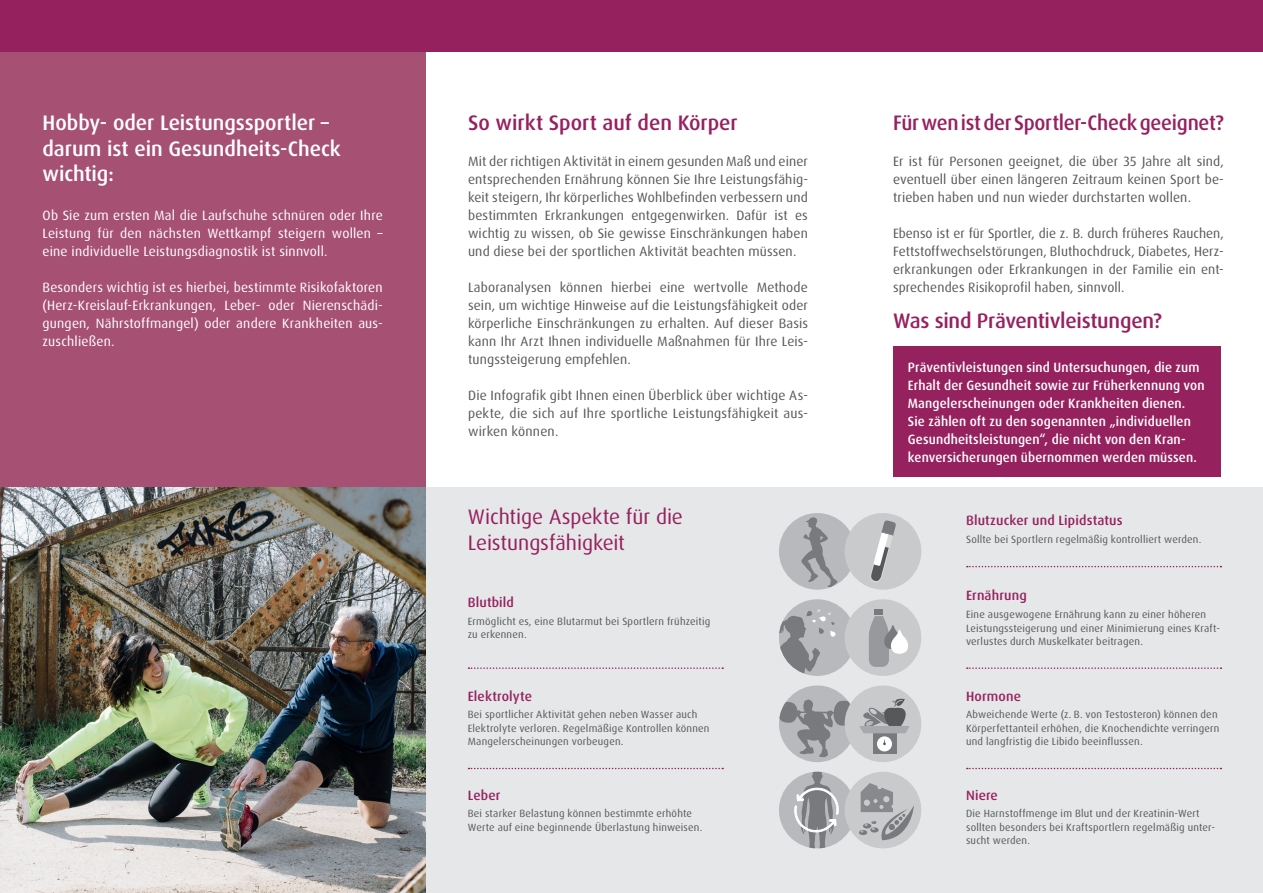
<style>
.page{position:relative;width:1263px;height:893px;background:#fff}
.page>*{position:absolute;margin:0;border:0;box-sizing:border-box;transform-origin:0 0}
.t1{font:500 21px/25.5px "Dax Pro";letter-spacing:-.005em;color:#fff}
.t2{font:500 21px "Dax Pro";letter-spacing:-.015em;color:#96215f}
.t3{font:21px/25.5px "Dax Pro";letter-spacing:-.005em;color:#96215f}
.t4{font:500 21px "Dax Pro";letter-spacing:-.015em;color:#96215f;scale:.96 1}
.t5{font:13.5px/18px "Dax Pro";letter-spacing:.01em;color:#57585a;text-align:justify}
.t6{font:13.5px/18px "Dax Pro";letter-spacing:.015em;color:#fff;text-align:justify}
.t7{font:500 13.5px/18px "Dax Pro";letter-spacing:.01em;color:#fff;scale:.96 1}
.t8{font:500 13.5px "Dax Pro";letter-spacing:.01em;color:#96215f}
.t9{font:10.5px/13.5px "Dax Pro";letter-spacing:.02em;color:#57585a}
</style>
<div class="page">
<div style="left:0;top:0;width:425px;height:494px;background:#a65074"></div>
<div style="left:0;top:0;width:1263px;height:51px;background:#96215f"></div>
<div style="left:0;top:487px;width:1263px;height:406px;background:#e6e7e9"></div>
<img style="left:0;top:487px;width:425px;height:406px">
<div style="left:893px;top:346px;width:327px;height:131px;background:#96215f"></div>
<div style="left:779px;top:599px;width:76px;height:77px;background:#b8b9bc;border-radius:50%"></div>
<svg style="left:779px;top:608px;width:58px;height:68px"></svg>
<div style="left:845px;top:599px;width:76px;height:77px;background:#c9cacc;border-radius:50%"></div>
<div style="left:875px;top:609px;width:8px;height:6px;background:#787a7d"></div>
<svg style="left:869px;top:616px;width:39px;height:51px"></svg>
<div style="left:779px;top:685px;width:76px;height:77px;background:#b8b9bc;border-radius:50%"></div>
<img style="left:779px;top:694px;width:76px;height:68px">
<div style="left:845px;top:685px;width:76px;height:77px;background:#c9cacc;border-radius:50%"></div>
<svg style="left:873px;top:733px;width:23px;height:21px"></svg>
<svg style="left:859px;top:698px;width:51px;height:35px"></svg>
<div style="left:877px;top:736px;width:15px;height:15px;background:#fff;border-radius:50%"></div>
<svg style="left:883px;top:739px;width:3px;height:6px"></svg>
<div style="left:779px;top:513px;width:76px;height:77px;background:#b8b9bc;border-radius:50%"></div>
<svg style="left:801px;top:517px;width:37px;height:70px"></svg>
<div style="left:845px;top:513px;width:76px;height:77px;background:#c9cacc;border-radius:50%"></div>
<svg style="left:870px;top:520px;width:26px;height:62px"></svg>
<div style="left:779px;top:772px;width:76px;height:76px;background:#b8b9bc;border-radius:50%"></div>
<svg style="left:792px;top:772px;width:49px;height:76px"></svg>
<div style="left:845px;top:772px;width:76px;height:76px;background:#c9cacc;border-radius:50%"></div>
<svg style="left:860px;top:783px;width:54px;height:57px"></svg>
<svg style="left:967px;top:566px;width:254px;height:1px"></svg>
<svg style="left:967px;top:667px;width:254px;height:2px"></svg>
<svg style="left:967px;top:768px;width:254px;height:1px"></svg>
<svg style="left:468px;top:667px;width:255px;height:2px"></svg>
<svg style="left:468px;top:768px;width:255px;height:1px"></svg>
<h1 class="t1" style="left:43px;top:110px;width:300px">Hobby- oder Leistungssportler – darum ist ein Gesundheits-Check wichtig:</h1>
<p class="t6" style="left:43px;top:207px;width:342px">Ob Sie zum ersten Mal die Laufschuhe schnüren oder Ihre Leistung für den nächsten Wettkampf steigern wollen – eine individuelle Leistungsdiagnostik ist sinnvoll.</p>
<p class="t6" style="left:43px;top:279px;width:342px">Besonders wichtig ist es hierbei, bestimmte Risikofaktoren (Herz-Kreislauf-Erkrankungen, Leber- oder Nierenschädi&shy;gungen, Nährstoffmangel) oder andere Krankheiten aus&shy;zuschließen.</p>
<h1 class="t2" style="left:468px;top:109px;width:271px">So wirkt Sport auf den Körper</h1>
<p class="t5" style="left:468px;top:153px;width:341px">Mit der richtigen Aktivität in einem gesunden Maß und einer entsprechenden Ernährung können Sie Ihre Leistungsfähig&shy;keit steigern, Ihr körperliches Wohlbefinden verbessern und bestimmten Erkrankungen entgegenwirken. Dafür ist es wichtig zu wissen, ob Sie gewisse Einschränkungen haben und diese bei der sportlichen Aktivität beachten müssen.</p>
<p class="t5" style="left:468px;top:279px;width:341px">Laboranalysen können hierbei eine wertvolle Methode sein, um wichtige Hinweise auf die Leistungsfähigkeit oder körperliche Einschränkungen zu erhalten. Auf dieser Basis kann Ihr Arzt Ihnen individuelle Maßnahmen für Ihre Leis&shy;tungssteigerung empfehlen.</p>
<p class="t5" style="left:468px;top:387px;width:341px">Die Infografik gibt Ihnen einen Überblick über wichtige As&shy;pekte, die sich auf Ihre sportliche Leistungsfähigkeit aus&shy;wirken können.</p>
<h1 class="t3" style="left:468px;top:504px;width:216px">Wichtige Aspekte für die<br>Leistungsfähigkeit</h1>
<p class="t8" style="left:468px;top:594px;width:48px">Blutbild</p>
<p class="t9" style="left:468px;top:614px;width:244px">Ermöglicht es, eine Blutarmut bei Sportlern frühzeitig zu erkennen.</p>
<p class="t8" style="left:468px;top:687px;width:66px">Elektrolyte</p>
<p class="t9" style="left:468px;top:708px;width:243px">Bei sportlicher Aktivität gehen neben Wasser auch<br>Elektrolyte verloren. Regelmäßige Kontrollen können<br>Mangelerscheinungen vorbeugen.</p>
<p class="t8" style="left:468px;top:786px;width:34px">Leber</p>
<p class="t9" style="left:468px;top:807px;width:236px">Bei starker Belastung können bestimmte erhöhte<br>Werte auf eine beginnende Überlastung hinweisen.</p>
<h1 class="t4" style="left:893px;top:109px;width:346px">Für wen ist der Sportler-Check geeignet?</h1>
<p class="t5" style="left:893px;top:153px;width:332px">Er ist für Personen geeignet, die über 35 Jahre alt sind, eventuell über einen längeren Zeitraum keinen Sport be&shy;trieben haben und nun wieder durchstarten wollen.</p>
<p class="t5" style="left:893px;top:225px;width:332px">Ebenso ist er für Sportler, die z. B. durch früheres Rauchen, Fettstoffwechselstörungen, Bluthochdruck, Diabetes, Herz&shy;erkrankungen oder Erkrankungen in der Familie ein ent&shy;sprechendes Risikoprofil haben, sinnvoll.</p>
<h1 class="t2" style="left:893px;top:307px;width:270px">Was sind Präventivleistungen?</h1>
<p class="t7" style="left:908px;top:358px;width:311px">Präventivleistungen sind Untersuchungen, die zum Erhalt der Gesundheit sowie zur Früherkennung von Mangelerscheinungen oder Krankheiten dienen.<br>Sie zählen oft zu den sogenannten „individuellen Gesundheitsleistungen“, die nicht von den Kran&shy;kenversicherungen übernommen werden müssen.</p>
<p class="t8" style="left:966px;top:512px;width:158px">Blutzucker und Lipidstatus</p>
<p class="t9" style="left:966px;top:532px;width:237px">Sollte bei Sportlern regelmäßig kontrolliert werden.</p>
<p class="t8" style="left:966px;top:587px;width:62px">Ernährung</p>
<p class="t9" style="left:966px;top:608px;width:255px">Eine ausgewogene Ernährung kann zu einer höheren<br>Leistungssteigerung und einer Minimierung eines Kraft&shy;verlustes durch Muskelkater beitragen.</p>
<p class="t8" style="left:966px;top:687px;width:57px">Hormone</p>
<p class="t9" style="left:966px;top:708px;width:255px">Abweichende Werte (z. B. von Testosteron) können den<br>Körperfettanteil erhöhen, die Knochendichte verringern und langfristig die Libido beeinflussen.</p>
<p class="t8" style="left:966px;top:786px;width:33px">Niere</p>
<p class="t9" style="left:966px;top:807px;width:250px">Die Harnstoffmenge im Blut und der Kreatinin-Wert sollten besonders bei Kraftsportlern regelmäßig unter&shy;sucht werden.</p>
</div>
